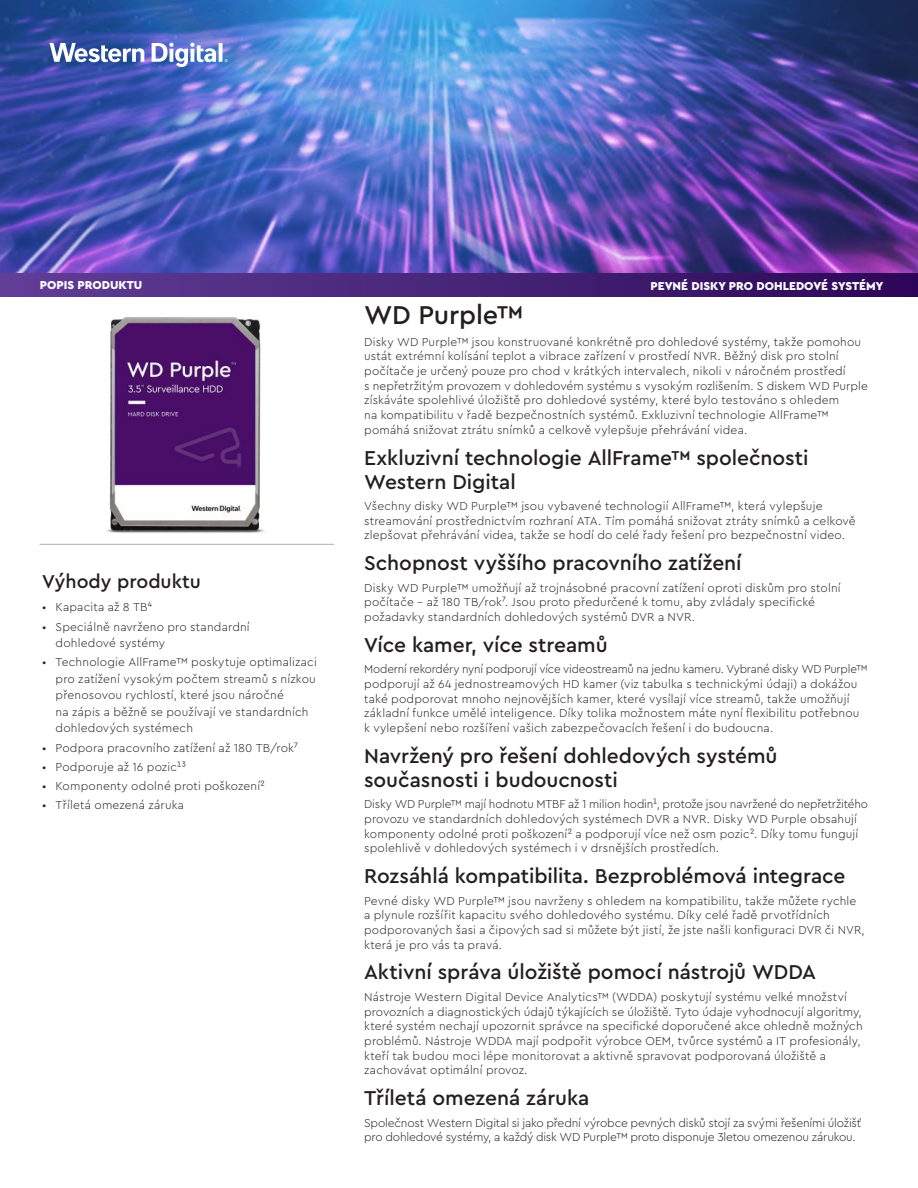
<style>
.page{position:relative;width:918px;height:1188px;background:#fff}
.page>*{position:absolute;margin:0;border:0;box-sizing:border-box;transform-origin:0 0}
.t1{font:500 27px "Cera PRO";letter-spacing:-.005em;color:#241f1f}
.t2{font:500 21px/24px "Cera PRO";letter-spacing:-.005em;color:#241f1f}
.t3{font:500 19.5px "Cera PRO";color:#241f1f}
.t4{font:300 12px/14.7px "Cera PRO";letter-spacing:.01em;color:#241f1f}
.t5{font:300 12px/14.7px "Cera PRO";letter-spacing:-.015em;color:#241f1f}
.t6{font:900 12px "Cera PRO";color:#fff}
</style>
<div class="page">
<hr style="left:40px;top:544px;width:294px;height:1px;background:#a6b2bb">
<img style="left:0;top:0;width:918px;height:273px">
<svg style="left:49px;top:43px;width:95px;height:19px"></svg>
<svg style="left:152px;top:43px;width:76px;height:24px"></svg>
<div style="left:0;top:273px;width:918px;height:24px;background:linear-gradient(to right,#603f97,#2d0858)"></div>
<img style="left:106px;top:317px;width:159px;height:216px">
<p class="t6" style="left:40px;top:277px;width:104px">POPIS PRODUKTU</p>
<p class="t6" style="left:651px;top:278px;width:234px">PEVNÉ DISKY PRO DOHLEDOVÉ SYSTÉMY</p>
<h1 class="t1" style="left:364px;top:297px;width:161px">WD Purple™</h1>
<p class="t4" style="left:364px;top:334px;width:505px">Disky WD Purple™ jsou konstruované konkrétně pro dohledové systémy, takže pomohou ustát extrémní kolísání teplot a vibrace zařízení v prostředí NVR. Běžný disk pro stolní počítače je určený pouze pro chod v krátkých intervalech, nikoli v náročném prostředí<br>s nepřetržitým provozem v dohledovém systému s vysokým rozlišením. S diskem WD Purple získáváte spolehlivé úložiště pro dohledové systémy, které bylo testováno s ohledem<br>na kompatibilitu v řadě bezpečnostních systémů. Exkluzivní technologie AllFrame™ pomáhá snižovat ztrátu snímků a celkově vylepšuje přehrávání videa.</p>
<h2 class="t2" style="left:364px;top:445px;width:446px">Exkluzivní technologie AllFrameTM společnosti<br>Western Digital</h2>
<p class="t4" style="left:364px;top:498px;width:493px">Všechny disky WD Purple™ jsou vybavené technologií AllFrame™, která vylepšuje streamování prostřednictvím rozhraní ATA. Tím pomáhá snižovat ztráty snímků a celkově zlepšovat přehrávání videa, takže se hodí do celé řady řešení pro bezpečnostní video.</p>
<h2 class="t2" style="left:364px;top:550px;width:379px">Schopnost vyššího pracovního zatížení</h2>
<p class="t4" style="left:364px;top:580px;width:478px">Disky WD Purple™ umožňují až trojnásobné pracovní zatížení oproti diskům pro stolní počítače – až 180 TB/rok⁷. Jsou proto předurčené k tomu, aby zvládaly specifické požadavky standardních dohledových systémů DVR a NVR.</p>
<h2 class="t2" style="left:364px;top:632px;width:245px">Více kamer, více streamů</h2>
<p class="t4" style="left:364px;top:661px;width:505px">Moderní rekordéry nyní podporují více videostreamů na jednu kameru. Vybrané disky WD Purple™ podporují až 64 jednostreamových HD kamer (viz tabulka s technickými údaji) a dokážou také podporovat mnoho nejnovějších kamer, které vysílají více streamů, takže umožňují základní funkce umělé inteligence. Díky tolika možnostem máte nyní flexibilitu potřebnou k vylepšení nebo rozšíření vašich zabezpečovacích řešení i do budoucna.</p>
<h2 class="t2" style="left:364px;top:743px;width:415px">Navržený pro řešení dohledových systémů současnosti i budoucnosti</h2>
<p class="t4" style="left:364px;top:796px;width:505px">Disky WD Purple™ mají hodnotu MTBF až 1 milion hodin¹, protože jsou navržené do nepřetržitého provozu ve standardních dohledových systémech DVR a NVR. Disky WD Purple obsahují komponenty odolné proti poškození² a podporují více než osm pozic². Díky tomu fungují spolehlivě v dohledových systémech i v drsnějších prostředích.</p>
<h2 class="t2" style="left:364px;top:863px;width:483px">Rozsáhlá kompatibilita. Bezproblémová integrace</h2>
<p class="t4" style="left:364px;top:893px;width:502px">Pevné disky WD Purple™ jsou navrženy s ohledem na kompatibilitu, takže můžete rychle a plynule rozšířit kapacitu svého dohledového systému. Díky celé řadě prvotřídních podporovaných šasi a čipových sad si můžete být jistí, že jste našli konfiguraci DVR či NVR, která je pro vás ta pravá.</p>
<h2 class="t2" style="left:364px;top:959px;width:453px">Aktivní správa úložiště pomocí nástrojů WDDA</h2>
<p class="t4" style="left:364px;top:989px;width:500px">Nástroje Western Digital Device Analytics™ (WDDA) poskytují systému velké množství provozních a diagnostických údajů týkajících se úložiště. Tyto údaje vyhodnocují algoritmy, které systém nechají upozornit správce na specifické doporučené akce ohledně možných problémů. Nástroje WDDA mají podpořit výrobce OEM, tvůrce systémů a IT profesionály, kteří tak budou moci lépe monitorovat a aktivně spravovat podporovaná úložiště a zachovávat optimální provoz.</p>
<h2 class="t2" style="left:364px;top:1085px;width:227px">Tříletá omezená záruka</h2>
<p class="t5" style="left:364px;top:1115px;width:499px">Společnost Western Digital si jako přední výrobce pevných disků stojí za svými řešeními úložišť pro dohledové systémy, a každý disk WD Purple™ proto disponuje 3letou omezenou zárukou.</p>
<h3 class="t3" style="left:42px;top:569px;width:160px">Výhody produktu</h3>
<p class="t4" style="left:42px;top:600px;width:111px">• Kapacita až 8 TB⁴</p>
<p class="t4" style="left:56px;top:618px;width:196px;line-height:16.5px;text-indent:-14px">• Speciálně navrženo pro standardní dohledové systémy</p>
<p class="t4" style="left:56px;top:654px;width:263px;line-height:16.5px;text-indent:-14px">• Technologie AllFrame™ poskytuje optimalizaci pro zatížení vysokým počtem streamů s nízkou přenosovou rychlostí, které jsou náročné<br>na zápis a běžně se používají ve standardních dohledových systémech</p>
<p class="t4" style="left:42px;top:740px;width:257px">• Podpora pracovního zatížení až 180 TB/rok⁷</p>
<p class="t4" style="left:42px;top:759px;width:145px">• Podporuje až 16 pozic¹³</p>
<p class="t4" style="left:42px;top:778px;width:224px">• Komponenty odolné proti poškození²</p>
<p class="t4" style="left:42px;top:797px;width:143px">• Tříletá omezená záruka</p>
</div>
